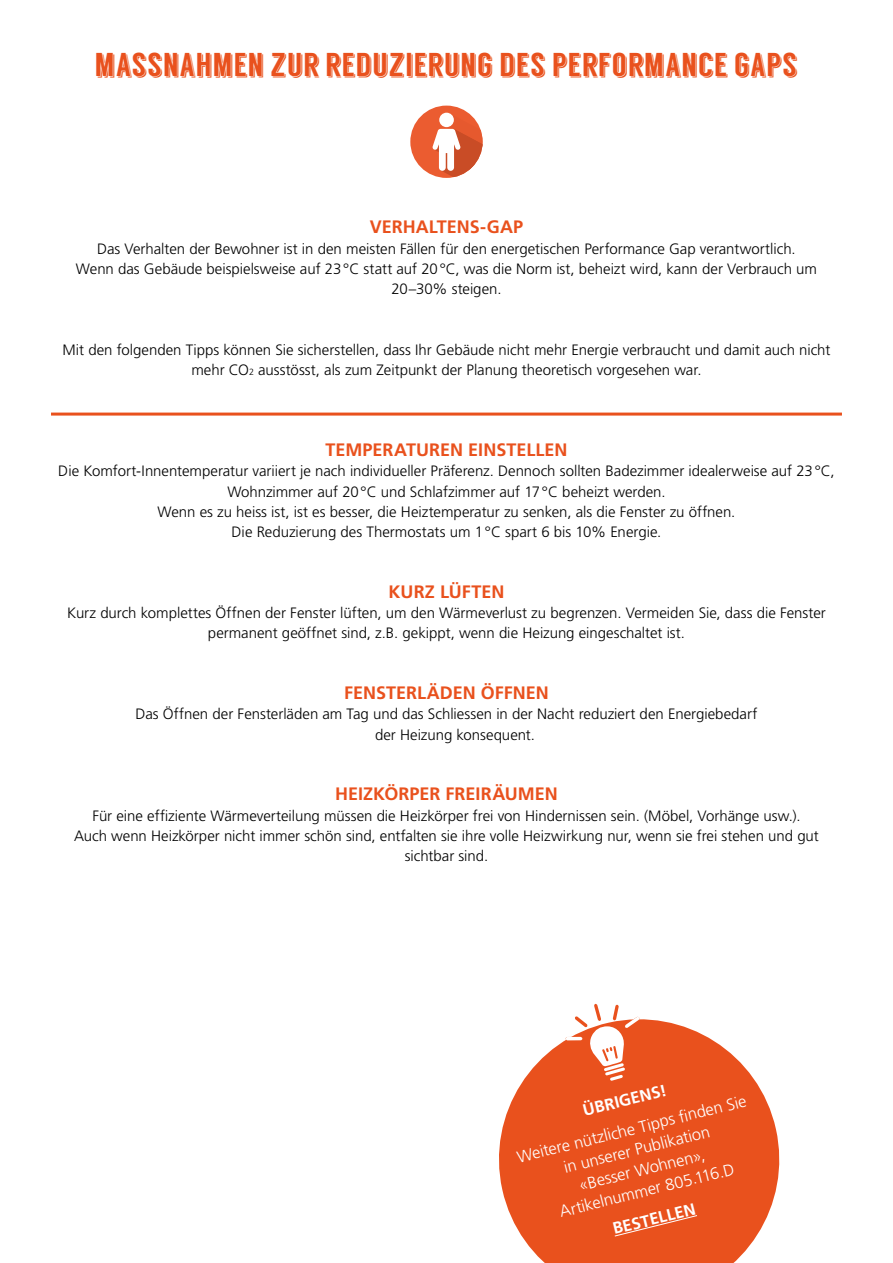
<style>
.page{position:relative;width:893px;height:1263px;background:#fff}
.page>*{position:absolute;margin:0;border:0;box-sizing:border-box;transform-origin:0 0}
.Titelseite_Untertite{font:33px "Langdon";letter-spacing:.005em;color:#e9511d}
.Untertitel{font:700 18px "Frutiger LT Std";color:#e9511d}
.Fliesstext{font:300 16.5px/21px "Frutiger LT Std";color:#fff;text-align:center}
.Fliesstext-2{font:700 16.5px "Frutiger LT Std";color:#fff}
.Fliesstext-3{font:300 15px/20.2px "Frutiger LT Std";color:#000;text-align:center}
.Untertitel-2{font:300 15px/20.2px "Frutiger LT Std";color:#000;text-align:center}
.s1{font-size:9px}
</style>
<div class="page">
<svg style="left:499px;top:1019px;width:281px;height:244px;fill:#e9511d"></svg>
<hr style="left:51px;top:413px;width:791px;height:3px;background:#e9511d">
<svg style="left:614px;top:1214px;width:84px;height:23px;background:#e95826"></svg>
<svg style="left:575px;top:1004px;width:65px;height:77px"></svg>
<hr style="left:566px;top:1037px;width:16px;height:3px;background:#fff;border-radius:2px">
<div style="left:410px;top:106px;width:73px;height:72px;background:#eb5c30;border-radius:50%"></div>
<svg style="left:432px;top:114px;width:51px;height:64px"></svg>
<p class="Titelseite_Untertite" style="left:95px;top:47px;width:705px">MASSNAHMEN ZUR REDUZIERUNG DES PERFORMANCE GAPS</p>
<p class="Untertitel" style="left:370px;top:216px;width:155px">VERHALTENS-GAP</p>
<p class="Fliesstext-3" style="left:97px;top:238px;width:700px">Das Verhalten der Bewohner ist in den meisten Fällen für den energetischen Performance Gap verantwortlich.</p>
<p class="Fliesstext-3" style="left:76px;top:259px;width:743px">Wenn das Gebäude beispielsweise auf 23°C statt auf 20°C, was die Norm ist, beheizt wird, kann der Verbrauch um<br>20–30% steigen.</p>
<p class="Untertitel-2" style="left:63px;top:340px;width:769px">Mit den folgenden Tipps können Sie sicherstellen, dass Ihr Gebäude nicht mehr Energie verbraucht und damit auch nicht mehr CO<span class="s1">2</span> ausstösst, als zum Zeitpunkt der Planung theoretisch vorgesehen war.</p>
<p class="Untertitel" style="left:326px;top:439px;width:243px">TEMPERATUREN EINSTELLEN</p>
<p class="Fliesstext-3" style="left:58px;top:461px;width:778px">Die Komfort-Innentemperatur variiert je nach individueller Präferenz. Dennoch sollten Badezimmer idealerweise auf 23°C,<br>Wohnzimmer auf 20°C und Schlafzimmer auf 17°C beheizt werden.</p>
<p class="Fliesstext-3" style="left:157px;top:502px;width:579px">Wenn es zu heiss ist, ist es besser, die Heiztemperatur zu senken, als die Fenster zu öffnen.</p>
<p class="Fliesstext-3" style="left:232px;top:522px;width:431px">Die Reduzierung des Thermostats um 1°C spart 6 bis 10% Energie.</p>
<p class="Untertitel" style="left:389px;top:581px;width:117px">KURZ LÜFTEN</p>
<p class="Fliesstext-3" style="left:67px;top:603px;width:760px">Kurz durch komplettes Öffnen der Fenster lüften, um den Wärmeverlust zu begrenzen. Vermeiden Sie, dass die Fenster permanent geöffnet sind, z.B. gekippt, wenn die Heizung eingeschaltet ist.</p>
<p class="Untertitel" style="left:344px;top:682px;width:206px">FENSTERLÄDEN ÖFFNEN</p>
<p class="Fliesstext-3" style="left:136px;top:704px;width:623px">Das Öffnen der Fensterläden am Tag und das Schliessen in der Nacht reduziert den Energiebedarf</p>
<p class="Fliesstext-3" style="left:375px;top:724px;width:162px">der Heizung konsequent.</p>
<p class="Untertitel" style="left:335px;top:783px;width:224px">HEIZKÖRPER FREIRÄUMEN</p>
<p class="Fliesstext-3" style="left:92px;top:805px;width:709px">Für eine effiziente Wärmeverteilung müssen die Heizkörper frei von Hindernissen sein. (Möbel, Vorhänge usw.).</p>
<p class="Fliesstext-3" style="left:74px;top:826px;width:746px">Auch wenn Heizkörper nicht immer schön sind, entfalten sie ihre volle Heizwirkung nur, wenn sie frei stehen und gut sichtbar sind.</p>
<p class="Fliesstext-2" style="left:581px;top:1101px;width:87px;rotate:-14deg">ÜBRIGENS!</p>
<p class="Fliesstext" style="left:515px;top:1147px;width:237px;rotate:-14deg">Weitere nützliche Tipps fi nden Sie in unserer Publikation<br>«Besser Wohnen»,<br>Artikelnummer 805.116.D</p>
<p class="Fliesstext-2" style="left:611px;top:1219px;width:86px;rotate:-14deg">BESTELLEN</p>
</div>
